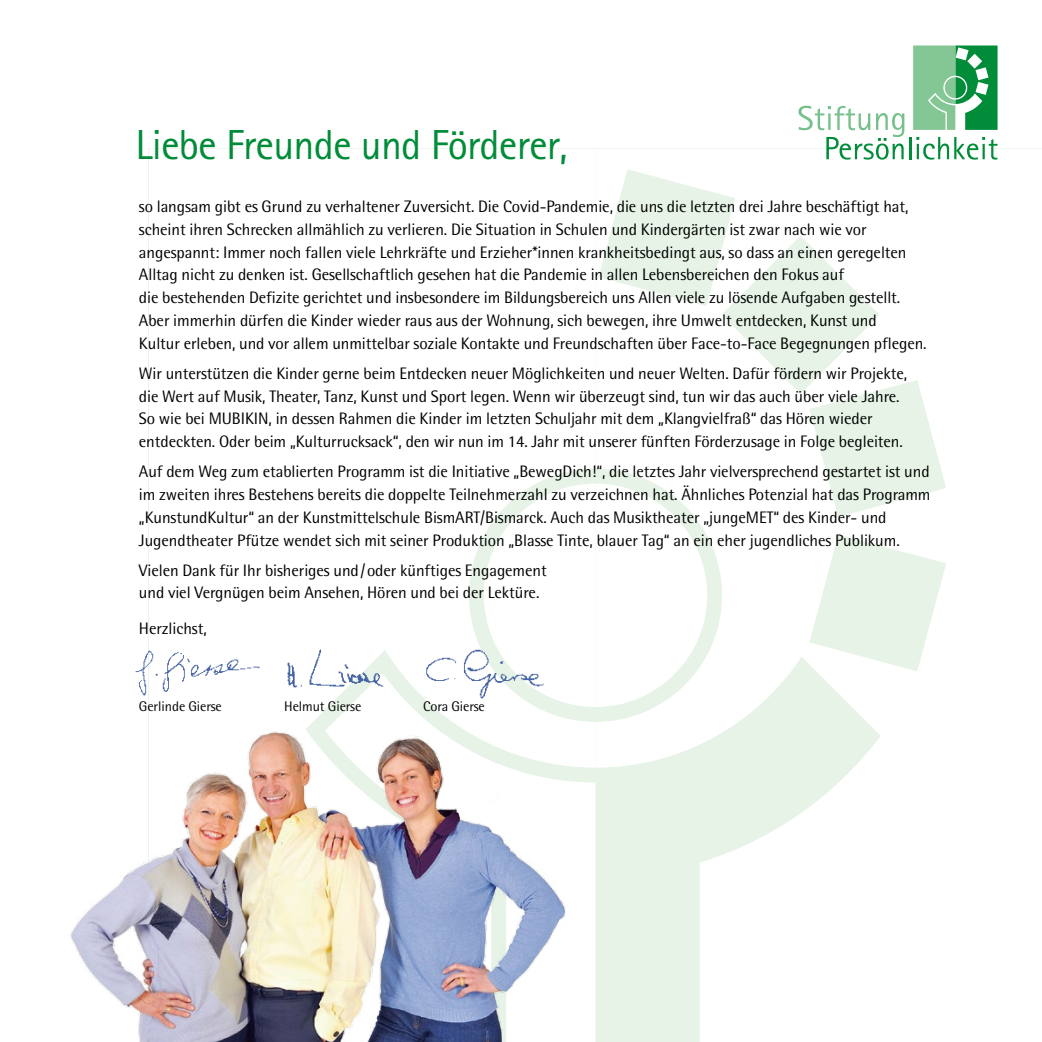
<style>
.page{position:relative;width:1042px;height:1042px;background:#fff}
.page>*{position:absolute;margin:0;border:0;box-sizing:border-box;transform-origin:0 0}
.t1{font:42px "Rotis Sans Serif";letter-spacing:-.02em;color:#008c39}
.t2{font:16.62px/22.8px "Rotis Semi Sans";letter-spacing:-.005em;color:#000}
.t3{font:14px "Rotis Semi Sans";letter-spacing:-.005em;color:#000}
</style>
<div class="page">
<svg style="left:595px;top:149px;width:403px;height:893px"></svg>
<svg style="left:322px;top:536px;width:273px;height:247px"></svg>
<svg style="left:484px;top:169px;width:462px;height:538px"></svg>
<hr style="left:909px;top:137px;width:2px;height:22px;background:#008c39">
<svg style="left:916px;top:137px;width:81px;height:23px"></svg>
<svg style="left:798px;top:106px;width:106px;height:54px"></svg>
<svg style="left:913px;top:45px;width:84px;height:85px;background:#68ba85"></svg>
<img style="left:69px;top:713px;width:504px;height:329px">
<img style="left:287px;top:646px;width:98px;height:51px">
<img style="left:135px;top:647px;width:125px;height:51px">
<img style="left:422px;top:648px;width:127px;height:57px">
<h1 class="t1" style="left:136px;top:120px;width:434px">Liebe Freunde und Förderer,</h1>
<p class="t2" style="left:139px;top:195px;width:789px">so langsam gibt es Grund zu verhaltener Zuversicht. Die Covid-Pandemie, die uns die letzten drei Jahre beschäftigt hat, scheint ihren Schrecken allmählich zu verlieren. Die Situation in Schulen und Kindergärten ist zwar nach wie vor angespannt: Immer noch fallen viele Lehrkräfte und Erzieher*innen krankheitsbedingt aus, so dass an einen geregelten Alltag nicht zu denken ist. Gesellschaftlich gesehen hat die Pandemie in allen Lebensbereichen den Fokus auf<br>die bestehenden Defizite gerichtet und insbesondere im Bildungsbereich uns Allen viele zu lösende Aufgaben gestellt.<br>Aber immerhin dürfen die Kinder wieder raus aus der Wohnung, sich bewegen, ihre Umwelt entdecken, Kunst und<br>Kultur erleben, und vor allem unmittelbar soziale Kontakte und Freundschaften über Face-to-Face Begegnungen pflegen.</p>
<p class="t2" style="left:139px;top:362px;width:770px">Wir unterstützen die Kinder gerne beim Entdecken neuer Möglichkeiten und neuer Welten. Dafür fördern wir Projekte, die Wert auf Musik, Theater, Tanz, Kunst und Sport legen. Wenn wir überzeugt sind, tun wir das auch über viele Jahre.<br>So wie bei MUBIKIN, in dessen Rahmen die Kinder im letzten Schuljahr mit dem „Klangvielfraß“ das Hören wieder entdeckten. Oder beim „Kulturrucksack“, den wir nun im 14. Jahr mit unserer fünften Förderzusage in Folge begleiten.</p>
<p class="t2" style="left:139px;top:460px;width:793px">Auf dem Weg zum etablierten Programm ist die Initiative „BewegDich!“, die letztes Jahr vielversprechend gestartet ist und im zweiten ihres Bestehens bereits die doppelte Teilnehmerzahl zu verzeichnen hat. Ähnliches Potenzial hat das Programm „KunstundKultur“ an der Kunstmittelschule BismART/Bismarck. Auch das Musiktheater „jungeMET“ des Kinder- und Jugendtheater Pfütze wendet sich mit seiner Produktion „Blasse Tinte, blauer Tag“ an ein eher jugendliches Publikum.</p>
<p class="t2" style="left:139px;top:558px;width:409px">Vielen Dank für Ihr bisheriges und/oder künftiges Engagement und viel Vergnügen beim Ansehen, Hören und bei der Lektüre.</p>
<p class="t2" style="left:139px;top:616px;width:69px">Herzlichst,</p>
<p class="t3" style="left:139px;top:698px;width:84px">Gerlinde Gierse</p>
<p class="t3" style="left:284px;top:698px;width:79px">Helmut Gierse</p>
<p class="t3" style="left:423px;top:698px;width:63px">Cora Gierse</p>
</div>
